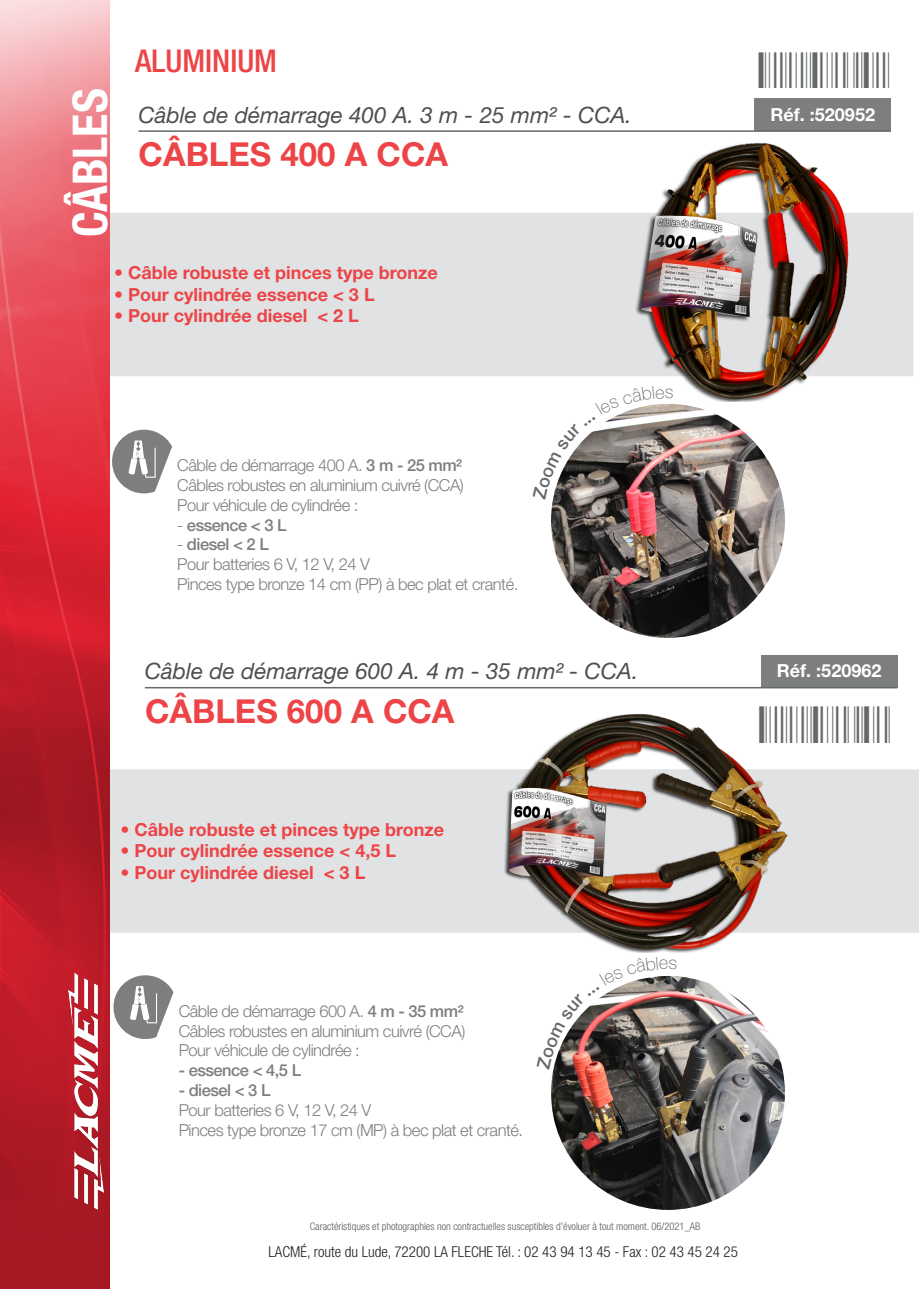
<style>
.page{position:relative;width:919px;height:1289px;background:#fff}
.page>*{position:absolute;margin:0;border:0;box-sizing:border-box;transform-origin:0 0}
.t1{font:49.5px "Ean Bwr P36 Tt";letter-spacing:.025em;color:#656869}
.GAMME{font:700 condensed 48px "Helvetica Neue LT Std";color:#fff}
.Nom_produit{font:700 33px "Helvetica Neue LT Std";color:#ed4447}
.Sous_gammes{font:500 condensed 31.5px "Helvetica Neue LT Std";color:#ed4447}
.Accroche{font:italic 22.5px "Helvetica Neue LT Std";color:#4d5051}
.Argument_1-2-3{font:700 18px "Helvetica Neue LT Std";color:#ed4447}
.t2{font:700 18px "Helvetica Neue LT Std";color:#fff}
.Caractéristiques_tec{font:300 16.5px "Helvetica Neue LT Std";letter-spacing:-.03em;color:#7c7e7f}
.Caractéristiques_tec-2{font:500 16.5px "Helvetica Neue LT Std";letter-spacing:-.03em;color:#7c7e7f}
.t3{font:300 condensed 15px "Helvetica Neue LT Std";color:#231f20}
.Mention_oblig{font:300 condensed 10.5px "Helvetica Neue LT Std";color:#57585a}
.s1{font-weight:500}
.s2{font-weight:300}
</style>
<div class="page">
<div style="left:754px;top:99px;width:136px;height:32px;background:#7c7e7f"></div>
<hr style="left:138px;top:130px;width:616px;height:2px;background:#656869">
<hr style="left:754px;top:130px;width:136px;height:2px;background:#656869">
<div style="left:110px;top:213px;width:803px;height:163px;background:#e1e2e4"></div>
<img style="left:636px;top:142px;width:215px;height:260px">
<img style="left:551px;top:404px;width:233px;height:234px;border-radius:117px">
<div style="left:761px;top:655px;width:136px;height:32px;background:#7c7e7f"></div>
<hr style="left:145px;top:687px;width:616px;height:1px;background:#656869">
<hr style="left:761px;top:687px;width:136px;height:1px;background:#656869">
<div style="left:110px;top:769px;width:808px;height:163px;background:#e1e2e4"></div>
<img style="left:504px;top:713px;width:285px;height:239px">
<img style="left:551px;top:975px;width:233px;height:234px;border-radius:117px">
<img style="left:0;top:0;width:110px;height:1288px">
<img style="left:68px;top:973px;width:36px;height:236px">
<svg style="left:108px;top:425px;width:64px;height:69px"></svg>
<svg style="left:109px;top:971px;width:64px;height:68px"></svg>
<svg style="left:553px;top:386px;width:119px;height:113px"></svg>
<img style="left:553px;top:975px;width:123px;height:94px">
<p class="GAMME" style="left:61px;top:237px;width:150px;rotate:-90deg">CÂBLES</p>
<p class="Sous_gammes" style="left:135px;top:42px;width:143px">ALUMINIUM</p>
<p class="Accroche" style="left:138px;top:101px;width:495px">Câble de démarrage 400 A. 3 m - 25 mm² - CCA.</p>
<p class="t2" style="left:770px;top:103px;width:106px">Réf. :520952</p>
<p class="Nom_produit" style="left:139px;top:134px;width:311px">CÂBLES 400 A CCA</p>
<p class="t1" style="left:757px;top:52px;width:133px">3415165209621</p>
<p class="Argument_1-2-3" style="left:114px;top:262px;width:325px">• Câble robuste et pinces type bronze</p>
<p class="Argument_1-2-3" style="left:114px;top:283px;width:262px">• Pour cylindrée essence &lt; 3 L</p>
<p class="Argument_1-2-3" style="left:114px;top:305px;width:246px">• Pour cylindrée diesel &lt; 2 L</p>
<p class="Caractéristiques_tec" style="left:177px;top:455px;width:286px">Câble de démarrage 400 A. <span class="s1">3 m - 25 mm²</span></p>
<p class="Caractéristiques_tec" style="left:177px;top:475px;width:288px">Câbles robustes en aluminium cuivré (CCA)</p>
<p class="Caractéristiques_tec" style="left:177px;top:495px;width:183px">Pour véhicule de cylindrée :</p>
<p class="Caractéristiques_tec-2" style="left:177px;top:515px;width:111px"><span class="s2">-</span> essence &lt; 3 L</p>
<p class="Caractéristiques_tec-2" style="left:177px;top:534px;width:93px"><span class="s2">-</span> diesel &lt; 2 L</p>
<p class="Caractéristiques_tec" style="left:177px;top:554px;width:194px">Pour batteries 6 V, 12 V, 24 V</p>
<p class="Caractéristiques_tec" style="left:177px;top:574px;width:342px">Pinces type bronze 14 cm (PP) à bec plat et cranté.</p>
<p class="Accroche" style="left:145px;top:657px;width:495px">Câble de démarrage 600 A. 4 m - 35 mm² - CCA.</p>
<p class="t2" style="left:776px;top:660px;width:106px">Réf. :520962</p>
<p class="Nom_produit" style="left:145px;top:690px;width:311px">CÂBLES 600 A CCA</p>
<p class="t1" style="left:728px;top:706px;width:163px">&amp;3415165209620</p>
<p class="Argument_1-2-3" style="left:120px;top:818px;width:325px">• Câble robuste et pinces type bronze</p>
<p class="Argument_1-2-3" style="left:120px;top:839px;width:277px">• Pour cylindrée essence &lt; 4,5 L</p>
<p class="Argument_1-2-3" style="left:120px;top:861px;width:246px">• Pour cylindrée diesel &lt; 3 L</p>
<p class="Caractéristiques_tec" style="left:179px;top:1000px;width:286px">Câble de démarrage 600 A. <span class="s1">4 m - 35 mm²</span></p>
<p class="Caractéristiques_tec" style="left:179px;top:1020px;width:288px">Câbles robustes en aluminium cuivré (CCA)</p>
<p class="Caractéristiques_tec" style="left:179px;top:1040px;width:183px">Pour véhicule de cylindrée :</p>
<p class="Caractéristiques_tec-2" style="left:179px;top:1060px;width:124px">- essence &lt; 4,5 L</p>
<p class="Caractéristiques_tec-2" style="left:179px;top:1080px;width:93px">- diesel &lt; 3 L</p>
<p class="Caractéristiques_tec" style="left:179px;top:1099px;width:194px">Pour batteries 6 V, 12 V, 24 V</p>
<p class="Caractéristiques_tec" style="left:179px;top:1119px;width:346px">Pinces type bronze 17 cm (MP) à bec plat et cranté.</p>
<p class="Mention_oblig" style="left:310px;top:1219px;width:392px">Caractéristiques et photographies non contractuelles susceptibles d’évoluer à tout moment. 06/2021_AB</p>
<p class="t3" style="left:268px;top:1243px;width:471px">LACMÉ, route du Lude, 72200 LA FLECHE Tél. : 02 43 94 13 45 - Fax : 02 43 45 24 25</p>
</div>
